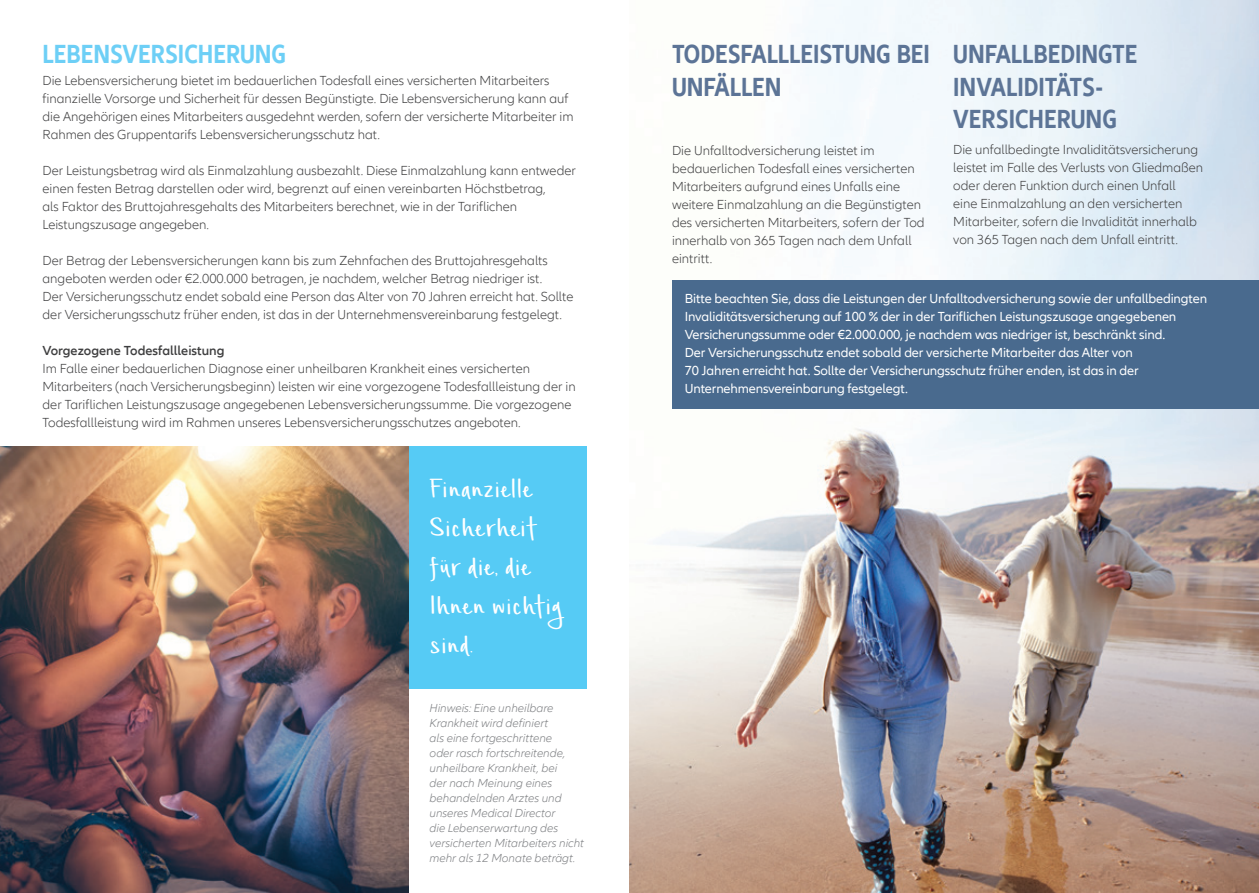
<style>
.page{position:relative;width:1259px;height:893px;background:#fff}
.page>*{position:absolute;margin:0;border:0;box-sizing:border-box;transform-origin:0 0}
.t1{font:39px/39px "Simple Joys";color:#fff}
.t2{font:700 condensed 27px/32.4px "Allianz Neo";color:#5c7496}
.t3{font:700 condensed 27px "Allianz Neo";color:#6dcff6}
.t4{font:300 13.5px/18px "Allianz Neo";color:#3e3e3f}
.t5{font:13.5px/18px "Allianz Neo";letter-spacing:-.01em;color:#fff}
.t6{font:600 13.5px "Allianz Neo";color:#3e3e3f}
.t7{font:italic 300 12px/15px "Allianz Neo";color:#808285}
</style>
<div class="page">
<img style="left:629px;top:0;width:630px;height:893px">
<div style="left:408px;top:446px;width:179px;height:243px;background:#56cbf5"></div>
<img style="left:0;top:446px;width:408px;height:447px">
<div style="left:672px;top:280px;width:587px;height:128px;background:#496a8e"></div>
<h2 class="t3" style="left:43px;top:39px;width:245px">LEBENSVERSICHERUNG</h2>
<p class="t4" style="left:43px;top:72px;width:532px">Die Lebensversicherung bietet im bedauerlichen Todesfall eines versicherten Mitarbeiters finanzielle Vorsorge und Sicherheit für dessen Begünstigte. Die Lebensversicherung kann auf die Angehörigen eines Mitarbeiters ausgedehnt werden, sofern der versicherte Mitarbeiter im Rahmen des Gruppentarifs Lebensversicherungsschutz hat.</p>
<p class="t4" style="left:43px;top:162px;width:535px">Der Leistungsbetrag wird als Einmalzahlung ausbezahlt. Diese Einmalzahlung kann entweder einen festen Betrag darstellen oder wird, begrenzt auf einen vereinbarten Höchstbetrag,<br>als Faktor des Bruttojahresgehalts des Mitarbeiters berechnet, wie in der Tariflichen Leistungszusage angegeben.</p>
<p class="t4" style="left:43px;top:252px;width:532px">Der Betrag der Lebensversicherungen kann bis zum Zehnfachen des Bruttojahresgehalts angeboten werden oder €2.000.000 betragen, je nachdem, welcher Betrag niedriger ist.<br>Der Versicherungsschutz endet sobald eine Person das Alter von 70 Jahren erreicht hat. Sollte der Versicherungsschutz früher enden, ist das in der Unternehmensvereinbarung festgelegt.</p>
<p class="t6" style="left:43px;top:343px;width:183px">Vorgezogene Todesfallleistung</p>
<p class="t4" style="left:43px;top:360px;width:534px">Im Falle einer bedauerlichen Diagnose einer unheilbaren Krankheit eines versicherten Mitarbeiters (nach Versicherungsbeginn) leisten wir eine vorgezogene Todesfallleistung der in der Tariflichen Leistungszusage angegebenen Lebensversicherungssumme. Die vorgezogene Todesfallleistung wird im Rahmen unseres Lebensversicherungsschutzes angeboten.</p>
<h1 class="t1" style="left:429px;top:473px;width:134px">Finanzielle<br>Sicherheit für die, die<br>Ihnen wichtig sind.</h1>
<p class="t7" style="left:429px;top:701px;width:156px">Hinweis: Eine unheilbare<br>Krankheit wird definiert<br>als eine fortgeschrittene<br>oder rasch fortschreitende, unheilbare Krankheit, bei<br>der nach Meinung eines behandelnden Arztes und unseres Medical Director<br>die Lebenserwartung des versicherten Mitarbeiters nicht mehr als 12 Monate beträgt.</p>
<h2 class="t2" style="left:672px;top:39px;width:259px">TODESFALLLEISTUNG BEI<br>UNFÄLLEN</h2>
<p class="t4" style="left:672px;top:142px;width:254px">Die Unfalltodversicherung leistet im bedauerlichen Todesfall eines versicherten Mitarbeiters aufgrund eines Unfalls eine weitere Einmalzahlung an die Begünstigten des versicherten Mitarbeiters, sofern der Tod innerhalb von 365 Tagen nach dem Unfall eintritt.</p>
<h2 class="t2" style="left:953px;top:39px;width:186px">UNFALLBEDINGTE<br>INVALIDITÄTS-<br>VERSICHERUNG</h2>
<p class="t4" style="left:953px;top:141px;width:251px">Die unfallbedingte Invaliditätsversicherung leistet im Falle des Verlusts von Gliedmaßen oder deren Funktion durch einen Unfall eine Einmalzahlung an den versicherten Mitarbeiter, sofern die Invalidität innerhalb von 365 Tagen nach dem Unfall eintritt.</p>
<p class="t5" style="left:685px;top:290px;width:524px">Bitte beachten Sie, dass die Leistungen der Unfalltodversicherung sowie der unfallbedingten Invaliditätsversicherung auf 100 % der in der Tariflichen Leistungszusage angegebenen Versicherungssumme oder €2.000.000, je nachdem was niedriger ist, beschränkt sind.<br>Der Versicherungsschutz endet sobald der versicherte Mitarbeiter das Alter von<br>70 Jahren erreicht hat. Sollte der Versicherungsschutz früher enden, ist das in der Unternehmensvereinbarung festgelegt.</p>
</div>
